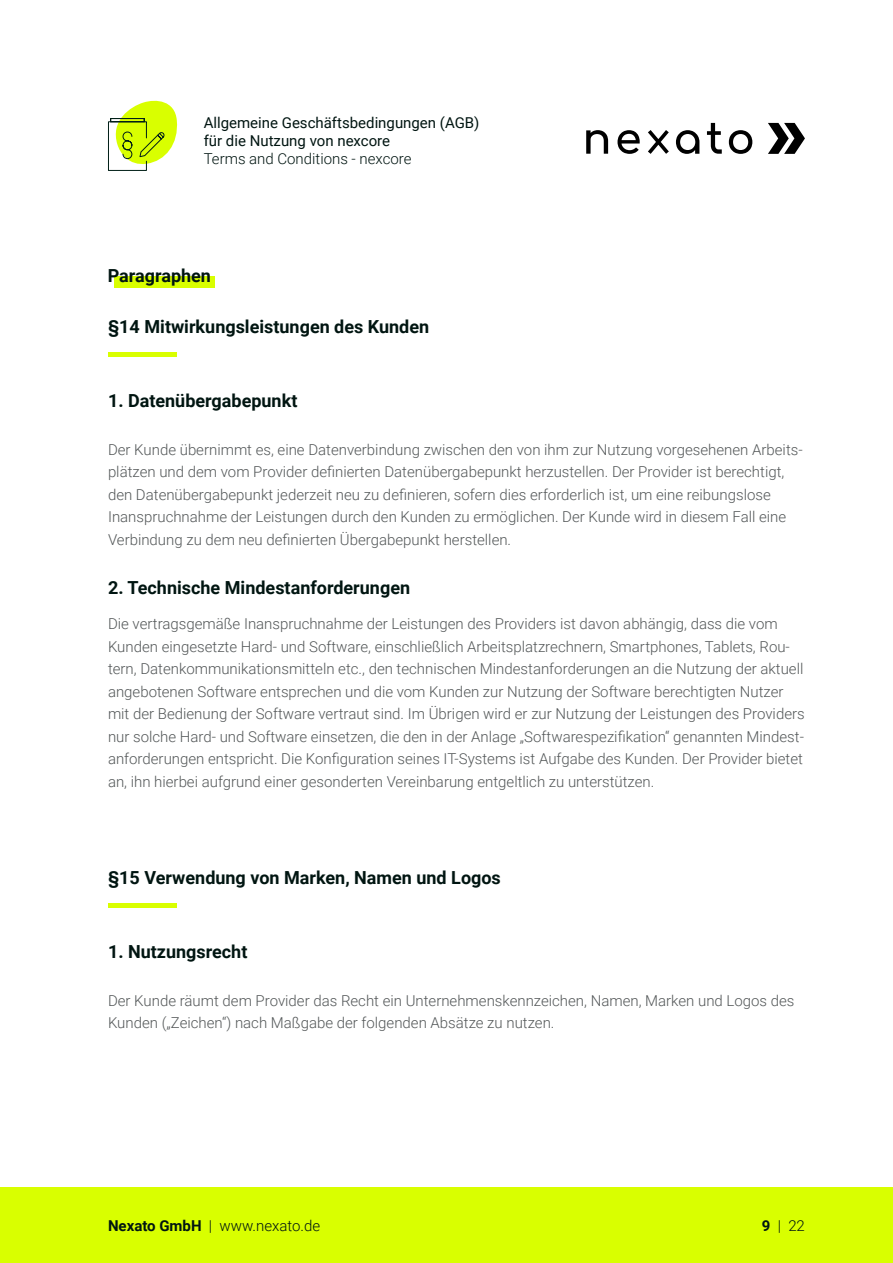
<style>
.page{position:relative;width:893px;height:1263px;background:#fff}
.page>*{position:absolute;margin:0;border:0;box-sizing:border-box;transform-origin:0 0}
.Headline_-_Paragraph{font:700 18px "Roboto";color:#001511}
.Subheadline_-_Absatz{font:700 18px "Roboto";color:#001511}
.Headline_-_Paragraph-2{font:300 15px/22.5px "Roboto";color:#535758}
.t1{font:15px/18px "Roboto";color:#001511}
.t2{font:300 15px "Roboto";color:#001511}
.s1{font-weight:700}
</style>
<div class="page">
<div style="left:0;top:1187px;width:893px;height:76px;background:#d9ff00"></div>
<div style="left:114px;top:276px;width:101px;height:12px;background:#d9ff00"></div>
<svg style="left:768px;top:123px;width:37px;height:31px"></svg>
<svg style="left:586px;top:130px;width:22px;height:24px"></svg>
<svg style="left:617px;top:130px;width:23px;height:24px"></svg>
<svg style="left:676px;top:130px;width:23px;height:24px"></svg>
<svg style="left:707px;top:123px;width:15px;height:31px"></svg>
<svg style="left:729px;top:130px;width:23px;height:24px"></svg>
<svg style="left:648px;top:130px;width:21px;height:24px"></svg>
<svg style="left:108px;top:100px;width:70px;height:71px"></svg>
<div style="left:108px;top:352px;width:68px;height:5px;background:#d9ff00"></div>
<div style="left:108px;top:903px;width:68px;height:5px;background:#d9ff00"></div>
<p class="t1" style="left:204px;top:113px;width:277px">Allgemeine Geschäftsbedingungen (AGB) für die Nutzung von nexcore</p>
<p class="t2" style="left:204px;top:148px;width:209px">Terms and Conditions - nexcore</p>
<p class="Headline_-_Paragraph" style="left:108px;top:263px;width:105px">Paragraphen</p>
<p class="Headline_-_Paragraph" style="left:108px;top:314px;width:323px">§14 Mitwirkungsleistungen des Kunden</p>
<p class="Headline_-_Paragraph" style="left:108px;top:388px;width:191px">1. Datenübergabepunkt</p>
<p class="Headline_-_Paragraph-2" style="left:108px;top:437px;width:696px">Der Kunde übernimmt es, eine Datenverbindung zwischen den von ihm zur Nutzung vorgesehenen Arbeits&shy;plätzen und dem vom Provider definierten Datenübergabepunkt herzustellen. Der Provider ist berechtigt, den Datenübergabepunkt jederzeit neu zu definieren, sofern dies erforderlich ist, um eine reibungslose Inanspruchnahme der Leistungen durch den Kunden zu ermöglichen. Der Kunde wird in diesem Fall eine Verbindung zu dem neu definierten Übergabepunkt herstellen.</p>
<p class="Subheadline_-_Absatz" style="left:108px;top:575px;width:304px">2. Technische Mindestanforderungen</p>
<p class="Headline_-_Paragraph-2" style="left:108px;top:612px;width:698px">Die vertragsgemäße Inanspruchnahme der Leistungen des Providers ist davon abhängig, dass die vom Kunden eingesetzte Hard- und Software, einschließlich Arbeitsplatzrechnern, Smartphones, Tablets, Rou&shy;tern, Datenkommunikationsmitteln etc., den technischen Mindestanforderungen an die Nutzung der aktuell angebotenen Software entsprechen und die vom Kunden zur Nutzung der Software berechtigten Nutzer mit der Bedienung der Software vertraut sind. Im Übrigen wird er zur Nutzung der Leistungen des Providers nur solche Hard- und Software einsetzen, die den in der Anlage „Softwarespezifikation“ genannten Mindest&shy;anforderungen entspricht. Die Konfiguration seines IT-Systems ist Aufgabe des Kunden. Der Provider bietet an, ihn hierbei aufgrund einer gesonderten Vereinbarung entgeltlich zu unterstützen.</p>
<p class="Headline_-_Paragraph" style="left:108px;top:865px;width:394px">§15 Verwendung von Marken, Namen und Logos</p>
<p class="Headline_-_Paragraph" style="left:108px;top:939px;width:141px">1. Nutzungsrecht</p>
<p class="Headline_-_Paragraph-2" style="left:108px;top:989px;width:688px">Der Kunde räumt dem Provider das Recht ein Unternehmenskennzeichen, Namen, Marken und Logos des<br>Kunden („Zeichen“) nach Maßgabe der folgenden Absätze zu nutzen.</p>
<p class="t2" style="left:108px;top:1215px;width:214px"><span class="s1">Nexato GmbH</span> | www.nexato.de</p>
<p class="t2" style="left:762px;top:1215px;width:45px"><span class="s1">9</span> | 22</p>
</div>
